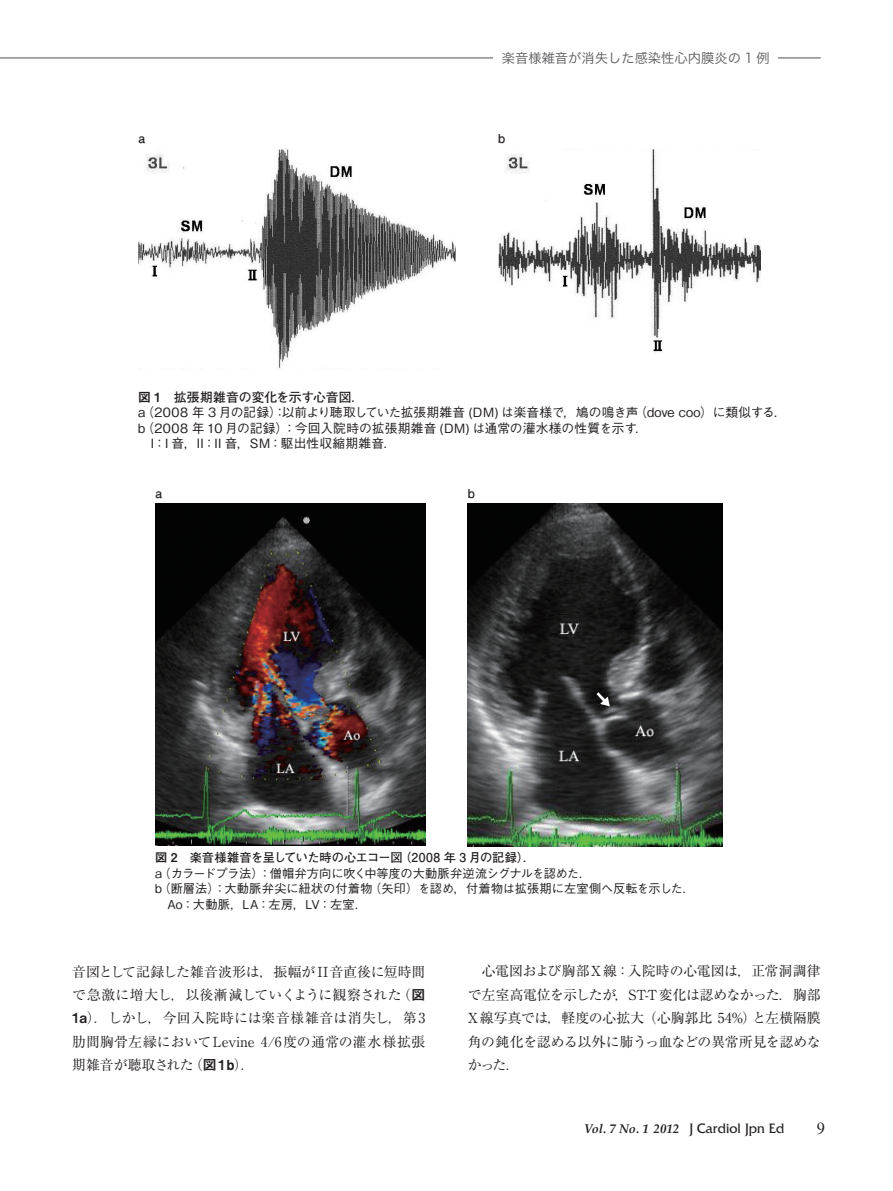
<style>
.page{position:relative;width:893px;height:1191px;background:#fff}
.page>*{position:absolute;margin:0;border:0;box-sizing:border-box;transform-origin:0 0}
.t1{font:16.5px "Times New Roman MT Std";color:#231f20}
.t2{font:13.8px/23.4px "Ryumin Pro";letter-spacing:.005em;color:#231f20;text-align:justify}
.t3{font:13.35px "Hira Kaku Pro W3";color:#57585a}
.t4{font:500 12.75px/15.6px "Gothic BBB Pro";letter-spacing:.005em;color:#231f20}
.t5{font:italic 700 12.75px "Palatino LT Std";color:#231f20}
.t6{font:700 12.75px "Futo Go B101 Pro";letter-spacing:.005em;color:#231f20}
.t7{font:500 12.15px/15.6px "Gothic BBB Pro";color:#231f20}
.t8{font:700 12.15px "Futo Go B101 Pro";letter-spacing:-.015em;color:#231f20}
.s1{font-family:"Midashi Go Pro MB31";font-weight:400}
.s2{font-family:"Midashi Go Pro MB31"}
.s3{font-family:"Friz Quadrata Std";font-weight:400;font-style:normal;font-size:14.4px}
</style>
<div class="page">
<hr style="left:0;top:57px;width:821px;height:1px;background:#57585a">
<div style="left:493px;top:51px;width:285px;height:14px;background:#fff"></div>
<img style="left:138px;top:149px;width:318px;height:219px">
<img style="left:498px;top:149px;width:262px;height:204px">
<img style="left:156px;top:503px;width:269px;height:343px">
<img style="left:468px;top:503px;width:254px;height:343px">
<svg style="left:596px;top:692px;width:14px;height:14px"></svg>
<p class="t8" style="left:139px;top:129px;width:8px">a</p>
<p class="t3" style="left:502px;top:46px;width:269px">楽音様雑音が消失した感染性心内膜炎の 1 例</p>
<p class="t8" style="left:498px;top:129px;width:9px">b</p>
<p class="t6" style="left:138px;top:387px;width:228px"><span class="s1">図 1</span>　拡張期雑音の変化を示す心音図．</p>
<p class="t4" style="left:138px;top:403px;width:650px">a（2008 年 3 月の記録）：以前より聴取していた拡張期雑音 (DM) は楽音様で，鳩の鳴き声（dove coo）に類似する．b（2008 年 10 月の記録）：今回入院時の拡張期雑音 (DM) は通常の灌水様の性質を示す．<br>　I：I 音，II：II 音，SM：駆出性収縮期雑音．</p>
<p class="t8" style="left:155px;top:484px;width:8px">a</p>
<p class="t8" style="left:468px;top:484px;width:9px">b</p>
<p class="t8" style="left:155px;top:848px;width:382px"><span class="s1">図 2</span>　楽音様雑音を呈していた時の心エコー図（2008 年 3 月の記録）．</p>
<p class="t7" style="left:155px;top:864px;width:541px">a（カラードプラ法）：僧帽弁方向に吹く中等度の大動脈弁逆流シグナルを認めた．<br>b（断層法）：大動脈弁尖に紐状の付着物（矢印）を認め，付着物は拡張期に左室側へ反転を示した．　Ao：大動脈，LA：左房，LV：左室．</p>
<p class="t2" style="left:72px;top:958px;width:354px">音図として記録した雑音波形は，振幅が II音直後に短時間で急激に増大し，以後漸減していくように観察された（<span class="s2">図1a</span>）．しかし，今回入院時には楽音様雑音は消失し，第3肋間胸骨左縁においてLevine 4/6度の通常の灌水様拡張期雑音が聴取された（<span class="s2">図１b</span>）．</p>
<p class="t2" style="left:468px;top:958px;width:354px">　心電図および胸部X線：入院時の心電図は，正常洞調律で左室高電位を示したが，ST-T変化は認めなかった．胸部X線写真では，軽度の心拡大（心胸郭比 54%）と左横隔膜角の鈍化を認める以外に肺うっ血などの異常所見を認めなかった．</p>
<p class="t5" style="left:584px;top:1121px;width:202px">Vol. 7 No. 1 2012 <span class="s3">J Cardiol Jpn Ed</span></p>
<p class="t1" style="left:817px;top:1118px;width:10px">9</p>
</div>
